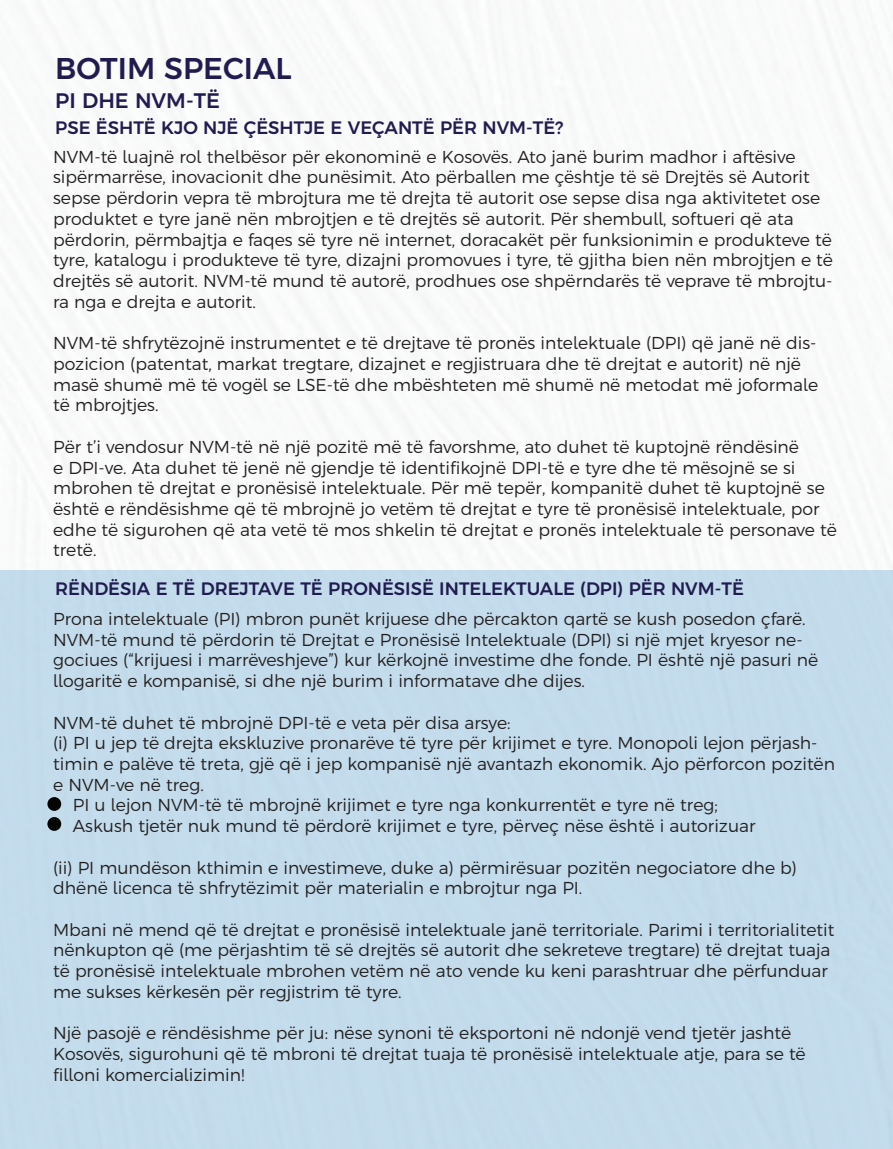
<style>
.page{position:relative;width:893px;height:1149px;background:#fff}
.page>*{position:absolute;margin:0;border:0;box-sizing:border-box;transform-origin:0 0}
.t1{font:500 30px "Argentum Sans";color:#201c50}
.t2{font:500 21px "Argentum Sans";color:#201c50}
.t3{font:500 18px "Argentum Sans";color:#201c50}
.t4{font:300 17.25px/20.7px "Argentum Sans";color:#231f20}
</style>
<div class="page">
<div style="left:0;top:570px;width:893px;height:578px;background:#c3dbec"></div>
<div style="left:47px;top:796px;width:14px;height:14px;background:#040503;border-radius:50%"></div>
<div style="left:47px;top:816px;width:14px;height:14px;background:#040503;border-radius:50%"></div>
<p class="t1" style="left:55px;top:45px;width:238px">BOTIM SPECIAL</p>
<p class="t2" style="left:55px;top:84px;width:166px">PI DHE NVM-TË</p>
<p class="t3" style="left:55px;top:114px;width:510px">PSE ËSHTË KJO NJË ÇËSHTJE E VEÇANTË PËR NVM-TË?</p>
<p class="t4" style="left:53px;top:146px;width:781px">NVM-të luajnë rol thelbësor për ekonominë e Kosovës. Ato janë burim madhor i aftësive sipërmarrëse, inovacionit dhe punësimit. Ato përballen me çështje të së Drejtës së Autorit sepse përdorin vepra të mbrojtura me të drejta të autorit ose sepse disa nga aktivitetet ose produktet e tyre janë nën mbrojtjen e të drejtës së autorit. Për shembull, softueri që ata përdorin, përmbajtja e faqes së tyre në internet, doracakët për funksionimin e produkteve të tyre, katalogu i produkteve të tyre, dizajni promovues i tyre, të gjitha bien nën mbrojtjen e të drejtës së autorit. NVM-të mund të autorë, prodhues ose shpërndarës të veprave të mbrojtu&shy;ra nga e drejta e autorit.</p>
<p class="t4" style="left:53px;top:332px;width:767px">NVM-të shfrytëzojnë instrumentet e të drejtave të pronës intelektuale (DPI) që janë në dis&shy;pozicion (patentat, markat tregtare, dizajnet e regjistruara dhe të drejtat e autorit) në një masë shumë më të vogël se LSE-të dhe mbështeten më shumë në metodat më joformale të mbrojtjes.</p>
<p class="t4" style="left:53px;top:436px;width:785px">Për t’i vendosur NVM-të në një pozitë më të favorshme, ato duhet të kuptojnë rëndësinë<br>e DPI-ve. Ata duhet të jenë në gjendje të identifikojnë DPI-të e tyre dhe të mësojnë se si mbrohen të drejtat e pronësisë intelektuale. Për më tepër, kompanitë duhet të kuptojnë se është e rëndësishme që të mbrojnë jo vetëm të drejtat e tyre të pronësisë intelektuale, por edhe të sigurohen që ata vetë të mos shkelin të drejtat e pronës intelektuale të personave të tretë.</p>
<p class="t3" style="left:55px;top:574px;width:690px">RËNDËSIA E TË DREJTAVE TË PRONËSISË INTELEKTUALE (DPI) PËR NVM-TË</p>
<p class="t4" style="left:53px;top:608px;width:767px">Prona intelektuale (PI) mbron punët krijuese dhe përcakton qartë se kush posedon çfarë.<br>NVM-të mund të përdorin të Drejtat e Pronësisë Intelektuale (DPI) si një mjet kryesor ne&shy;gociues (“krijuesi i marrëveshjeve”) kur kërkojnë investime dhe fonde. PI është një pasuri në llogaritë e kompanisë, si dhe një burim i informatave dhe dijes.</p>
<p class="t4" style="left:53px;top:711px;width:459px">NVM-të duhet të mbrojnë DPI-të e veta për disa arsye:</p>
<p class="t4" style="left:53px;top:732px;width:783px">(i) PI u jep të drejta ekskluzive pronarëve të tyre për krijimet e tyre. Monopoli lejon përjash&shy;timin e palëve të treta, gjë që i jep kompanisë një avantazh ekonomik. Ajo përforcon pozitën e NVM-ve në treg.</p>
<p class="t4" style="left:53px;top:794px;width:666px">• PI u lejon NVM-të të mbrojnë krijimet e tyre nga konkurrentët e tyre në treg;</p>
<p class="t4" style="left:53px;top:815px;width:704px">• Askush tjetër nuk mund të përdorë krijimet e tyre, përveç nëse është i autorizuar</p>
<p class="t4" style="left:53px;top:856px;width:745px">(ii) PI mundëson kthimin e investimeve, duke a) përmirësuar pozitën negociatore dhe b) dhënë licenca të shfrytëzimit për materialin e mbrojtur nga PI.</p>
<p class="t4" style="left:53px;top:918px;width:783px">Mbani në mend që të drejtat e pronësisë intelektuale janë territoriale. Parimi i territorialitetit nënkupton që (me përjashtim të së drejtës së autorit dhe sekreteve tregtare) të drejtat tuaja të pronësisë intelektuale mbrohen vetëm në ato vende ku keni parashtruar dhe përfunduar me sukses kërkesën për regjistrim të tyre.</p>
<p class="t4" style="left:53px;top:1022px;width:754px">Një pasojë e rëndësishme për ju: nëse synoni të eksportoni në ndonjë vend tjetër jashtë<br>Kosovës, sigurohuni që të mbroni të drejtat tuaja të pronësisë intelektuale atje, para se të filloni komercializimin!</p>
</div>
